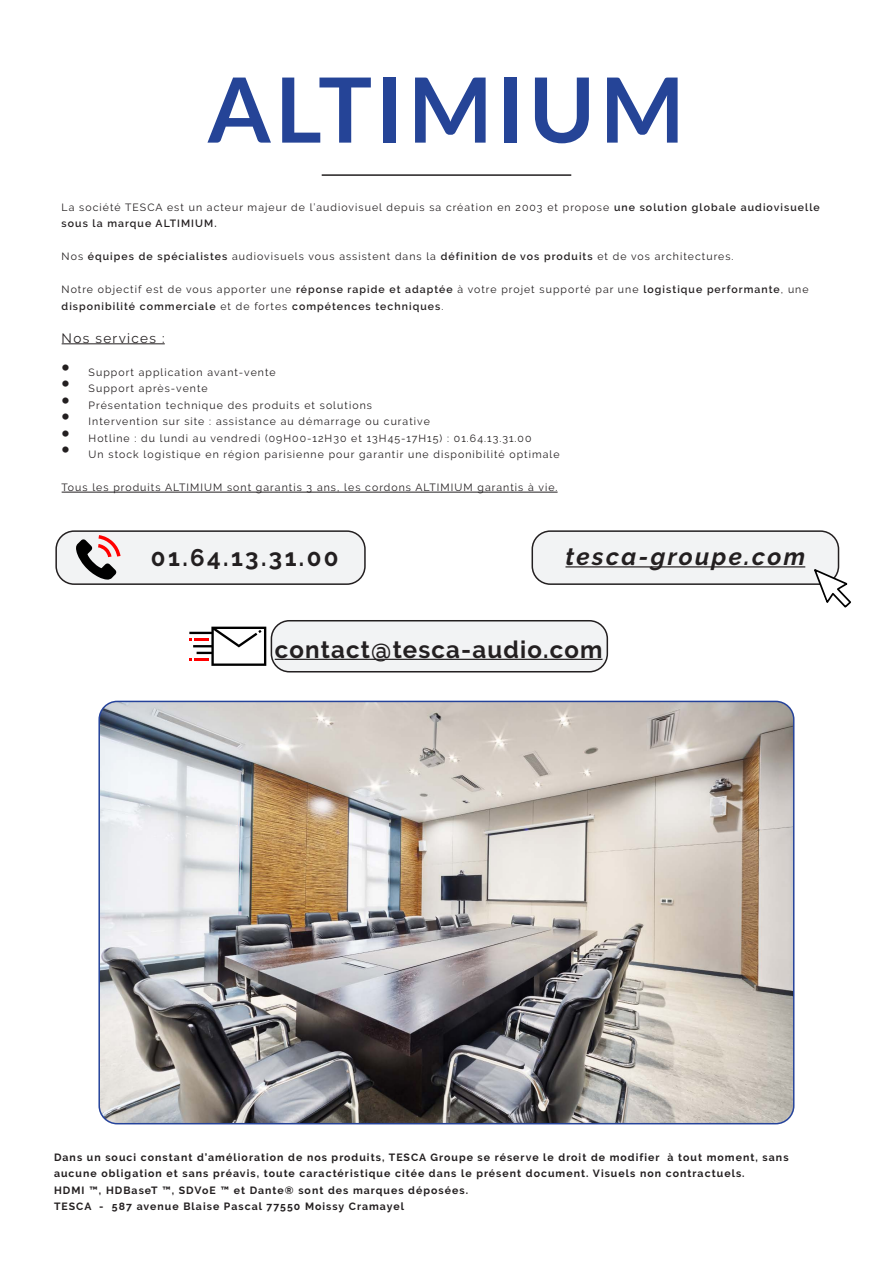
<style>
.page{position:relative;width:893px;height:1263px;background:#fff}
.page>*{position:absolute;margin:0;border:0;box-sizing:border-box;transform-origin:0 0}
.Your_Title{font:700 90px "Lato";letter-spacing:.05em;color:#254497}
.Quicksand_10pt_Black{font:700 24px "Raleway";letter-spacing:.05em;color:#231f20}
.Quicksand_10pt_Black-2{font:italic 700 24px "Raleway";letter-spacing:.1em;color:#231f20}
.Title_13pt_Black__Al{font:13.5px "Raleway";letter-spacing:.1em;color:#231f20}
.Title_13pt_Black__Al-2{font:10.5px/16.5px "Raleway";letter-spacing:.1em;color:#231f20}
.Title_13pt_Black__Al-3{font:700 10.5px/16.5px "Raleway";letter-spacing:.1em;color:#231f20}
.Title_13pt_Black__Al-4{font:600 10.5px/16.5px "Raleway";letter-spacing:.1em;color:#231f20}
.s1{font-weight:600}
.s2{font-weight:400}
.s3{font-family:"Quicksand";font-size:24px}
</style>
<div class="page">
<hr style="left:62px;top:343px;width:103px;height:1px;background:#231f20">
<hr style="left:62px;top:492px;width:496px;height:1px;background:#231f20">
<img style="left:101px;top:701px;width:693px;height:423px">
<div style="left:98px;top:701px;width:696px;height:423px;border:2px solid #25439b;border-radius:18px"></div>
<div style="left:532px;top:531px;width:306px;height:53px;background:#f2f3f4;border-radius:18px"></div>
<div style="left:531px;top:530px;width:308px;height:55px;border:2px solid #231f20;border-radius:18px"></div>
<hr style="left:565px;top:566px;width:240px;height:1px;background:#231f20">
<svg style="left:813px;top:568px;width:38px;height:40px"></svg>
<div style="left:56px;top:531px;width:309px;height:53px;background:#f2f3f4;border-radius:18px"></div>
<div style="left:55px;top:530px;width:311px;height:55px;border:2px solid #231f20;border-radius:18px"></div>
<svg style="left:76px;top:535px;width:45px;height:45px"></svg>
<div style="left:271px;top:621px;width:336px;height:51px;background:#f2f3f4;border-radius:18px"></div>
<div style="left:271px;top:620px;width:337px;height:52px;border:2px solid #231f20;border-radius:18px"></div>
<hr style="left:275px;top:659px;width:327px;height:1px;background:#231f20">
<svg style="left:189px;top:627px;width:77px;height:39px"></svg>
<hr style="left:194px;top:638px;width:15px;height:3px;background:#f00">
<hr style="left:322px;top:174px;width:249px;height:2px;background:#231f20">
<p class="Your_Title" style="left:208px;top:44px;width:478px">ALTIMIUM</p>
<p class="Title_13pt_Black__Al-2" style="left:62px;top:199px;width:760px">La société TESCA est un acteur majeur de l’audiovisuel depuis sa création en 2003 et propose <span class="s1">une solution globale audiovisuelle sous la marque ALTIMIUM.</span></p>
<p class="Title_13pt_Black__Al-2" style="left:62px;top:248px;width:673px">Nos <span class="s1">équipes de spécialistes</span> audiovisuels vous assistent dans la <span class="s1">définition de vos produits</span> et de vos architectures.</p>
<p class="Title_13pt_Black__Al-4" style="left:62px;top:281px;width:748px"><span class="s2">Notre objectif est de vous apporter une</span> réponse rapide et adaptée <span class="s2">à votre projet supporté par une</span> logistique performante<span class="s2">, une </span>disponibilité commerciale <span class="s2">et de fortes</span> compétences techniques<span class="s2">.</span></p>
<p class="Title_13pt_Black__Al" style="left:62px;top:330px;width:105px">Nos services :</p>
<p class="Title_13pt_Black__Al-2" style="left:62px;top:364px;width:216px"><span class="s3">•</span> Support application avant-vente</p>
<p class="Title_13pt_Black__Al-2" style="left:62px;top:380px;width:147px"><span class="s3">•</span> Support après-vente</p>
<p class="Title_13pt_Black__Al-2" style="left:62px;top:397px;width:312px"><span class="s3">•</span> Présentation technique des produits et solutions</p>
<p class="Title_13pt_Black__Al-2" style="left:62px;top:413px;width:370px"><span class="s3">•</span> Intervention sur site : assistance au démarrage ou curative</p>
<p class="Title_13pt_Black__Al-2" style="left:62px;top:430px;width:471px"><span class="s3">•</span> Hotline : du lundi au vendredi (09H00-12H30 et 13H45-17H15) : 01.64.13.31.00</p>
<p class="Title_13pt_Black__Al-2" style="left:62px;top:446px;width:499px"><span class="s3">•</span> Un stock logistique en région parisienne pour garantir une disponibilité optimale</p>
<p class="Title_13pt_Black__Al-2" style="left:62px;top:479px;width:497px">Tous les produits ALTIMIUM sont garantis 3 ans, les cordons ALTIMIUM garantis à vie.</p>
<p class="Quicksand_10pt_Black" style="left:151px;top:544px;width:189px">01.64.13.31.00</p>
<p class="Quicksand_10pt_Black-2" style="left:565px;top:543px;width:241px">tesca-groupe.com</p>
<p class="Quicksand_10pt_Black" style="left:275px;top:635px;width:329px">contact@tesca-audio.com</p>
<p class="Title_13pt_Black__Al-3" style="left:54px;top:1149px;width:736px">Dans un souci constant d’amélioration de nos produits, TESCA Groupe se réserve le droit de modifier à tout moment, sans aucune obligation et sans préavis, toute caractéristique citée dans le présent document. Visuels non contractuels.</p>
<p class="Title_13pt_Black__Al-3" style="left:54px;top:1182px;width:416px">HDMI ™, HDBaseT ™, SDVoE ™ et Dante® sont des marques déposées.</p>
<p class="Title_13pt_Black__Al-3" style="left:54px;top:1198px;width:352px">TESCA - 587 avenue Blaise Pascal 77550 Moissy Cramayel</p>
</div>
